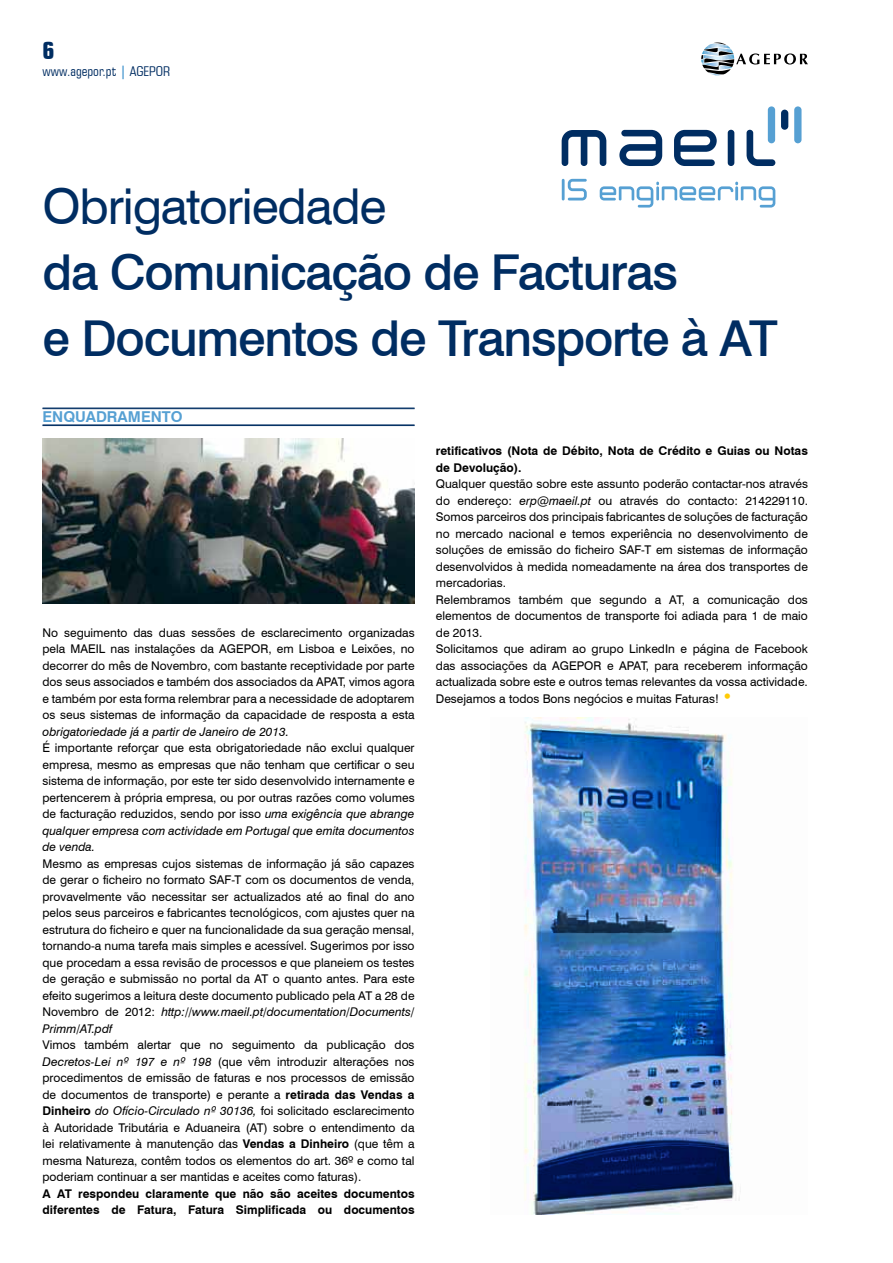
<style>
.page{position:relative;width:893px;height:1263px;background:#fff}
.page>*{position:absolute;margin:0;border:0;box-sizing:border-box;transform-origin:0 0}
.t1{font:500 49.5px/66px "Swiss 721 BT";letter-spacing:-.025em;color:#002d62}
.t2{font:49.5px "Swiss 721 BT";letter-spacing:-.025em;color:#002d62}
.t3{font:700 condensed 24px "Square 721 BT";color:#002d62}
.t4{font:700 15px "Swiss 721 BT";color:#56a0d3}
.t5{font:condensed 13.5px "Square 721 BT";color:#002d62}
.t6{font:12px/16.5px "Swiss 721 BT";color:#000;text-align:justify}
.t7{font:700 12px/16.5px "Swiss 721 BT";color:#000}
.t8{font:italic 12px "Swiss 721 BT";color:#000}
.s1{font-weight:700;color:#56a0d3}
.s2{font-style:italic}
.s3{font-weight:700}
.s4{font-style:italic;font-size:18px;color:#ffcb05}
</style>
<div class="page">
<hr style="left:892px;top:566px;width:1px;height:697px;background:#f5eee2">
<hr style="left:892px;top:0;width:1px;height:566px;background:#e6f1f8">
<svg style="left:701px;top:43px;width:107px;height:32px"></svg>
<img style="left:524px;top:717px;width:217px;height:497px">
<hr style="left:43px;top:425px;width:372px;height:1px;background:#002d62">
<hr style="left:43px;top:408px;width:372px;height:1px;background:#002d62">
<div style="left:768px;top:106px;width:7px;height:37px;background:#56a0d3;border-radius:4px"></div>
<div style="left:794px;top:106px;width:7px;height:37px;background:#56a0d3;border-radius:4px"></div>
<div style="left:781px;top:110px;width:7px;height:20px;background:#002d62;border-radius:4px"></div>
<svg style="left:562px;top:179px;width:213px;height:29px"></svg>
<svg style="left:562px;top:130px;width:213px;height:36px"></svg>
<img style="left:43px;top:439px;width:372px;height:165px">
<h2 class="t3" style="left:43px;top:36px;width:13px">6</h2>
<p class="t5" style="left:43px;top:63px;width:129px">www.agepor.pt <span class="s1">|</span> AGEPOR</p>
<h1 class="t2" style="left:43px;top:176px;width:346px">Obrigatoriedade</h1>
<h1 class="t1" style="left:43px;top:239px;width:737px">da Comunicação de Facturas<br>e Documentos de Transporte à AT</h1>
<p class="t4" style="left:43px;top:408px;width:142px">ENQUADRAMENTO</p>
<p class="t6" style="left:43px;top:624px;width:374px">No seguimento das duas sessões de esclarecimento organizadas pela MAEIL nas instalações da AGEPOR, em Lisboa e Leixões, no decorrer do mês de Novembro, com bastante receptividade por parte dos seus associados e também dos associados da APAT, vimos agora e também por esta forma relembrar para a necessidade de adoptarem os seus sistemas de informação da capacidade de resposta a esta</p>
<p class="t8" style="left:43px;top:724px;width:248px">obrigatoriedade já a partir de Janeiro de 2013.</p>
<p class="t6" style="left:43px;top:739px;width:374px">É importante reforçar que esta obrigatoriedade não exclui qualquer empresa, mesmo as empresas que não tenham que certificar o seu sistema de informação, por este ter sido desenvolvido internamente e pertencerem à própria empresa, ou por outras razões como volumes de facturação reduzidos, sendo por isso <span class="s2">uma exigência que abrange qualquer empresa com actividade em Portugal que emita documentos de venda.</span></p>
<p class="t6" style="left:43px;top:855px;width:374px">Mesmo as empresas cujos sistemas de informação já são capazes de gerar o ficheiro no formato SAF-T com os documentos de venda, provavelmente vão necessitar ser actualizados até ao final do ano pelos seus parceiros e fabricantes tecnológicos, com ajustes quer na estrutura do ficheiro e quer na funcionalidade da sua geração mensal, tornando-a numa tarefa mais simples e acessível. Sugerimos por isso que procedam a essa revisão de processos e que planeiem os testes de geração e submissão no portal da AT o quanto antes. Para este efeito sugerimos a leitura deste documento publicado pela AT a 28 de Novembro de 2012: <span class="s2">http://www.maeil.pt/documentation/Documents/ Primm/AT.pdf</span></p>
<p class="t6" style="left:43px;top:1036px;width:374px">Vimos também alertar que no seguimento da publicação dos <span class="s2">Decretos-Lei nº 197 e nº 198</span> (que vêm introduzir alterações nos procedimentos de emissão de faturas e nos processos de emissão de documentos de transporte) e perante a <span class="s3">retirada das Vendas a Dinheiro</span> <span class="s2">do Ofício-Circulado nº 30136,</span> foi solicitado esclarecimento à Autoridade Tributária e Aduaneira (AT) sobre o entendimento da lei relativamente à manutenção das <span class="s3">Vendas a Dinheiro</span> (que têm a mesma Natureza, contêm todos os elementos do art. 36º e como tal poderiam continuar a ser mantidas e aceites como faturas).</p>
<p class="t7" style="left:43px;top:1185px;width:374px">A AT respondeu claramente que não são aceites documentos diferentes de Fatura, Fatura Simplificada ou documentos</p>
<p class="t7" style="left:436px;top:442px;width:374px">retificativos (Nota de Débito, Nota de Crédito e Guias ou Notas de Devolução).</p>
<p class="t6" style="left:436px;top:475px;width:374px;text-align:left">Qualquer questão sobre este assunto poderão contactar-nos através do endereço: <span class="s2">erp@maeil.pt</span> ou através do contacto: 214229110.<br>Somos parceiros dos principais fabricantes de soluções de facturação no mercado nacional e temos experiência no desenvolvimento de soluções de emissão do ficheiro SAF-T em sistemas de informação desenvolvidos à medida nomeadamente na área dos transportes de mercadorias.<br>Relembramos também que segundo a AT, a comunicação dos elementos de documentos de transporte foi adiada para 1 de maio de 2013.<br>Solicitamos que adiram ao grupo LinkedIn e página de Facebook das associações da AGEPOR e APAT, para receberem informação actualizada sobre este e outros temas relevantes da vossa actividade.<br>Desejamos a todos Bons negócios e muitas Faturas! <span class="s4">•</span></p>
</div>
